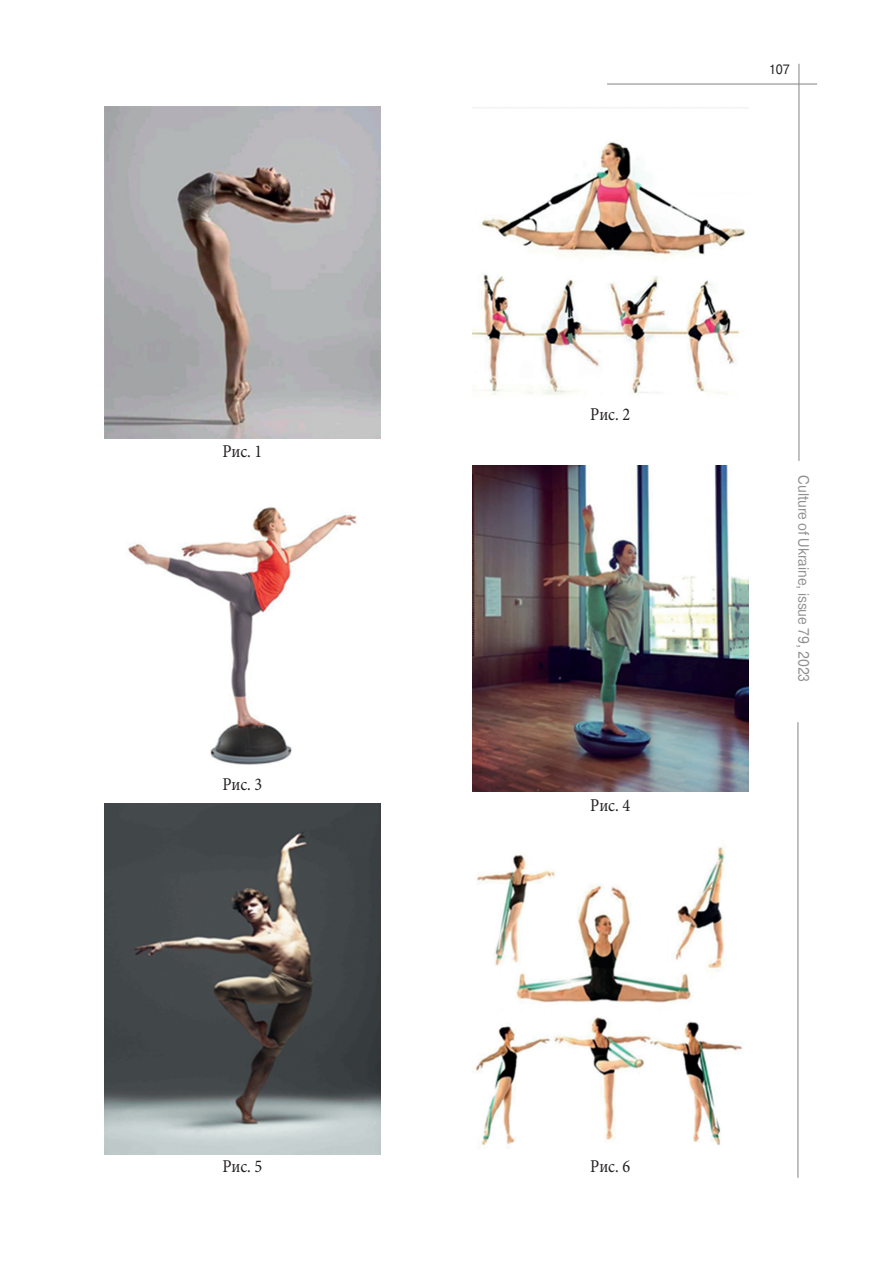
<style>
.page{position:relative;width:893px;height:1263px;background:#fff}
.page>*{position:absolute;margin:0;border:0;box-sizing:border-box;transform-origin:0 0}
.t1{font:18px "Minion Pro";letter-spacing:-.005em;color:#231f20;scale:.9 1}
.t2{font:15px "Pragmatica C";color:#8e9091;scale:.9 1}
.t3{font:13.5px "Pragmatica C";color:#231f20;scale:.9 1}
</style>
<div class="page">
<hr style="left:798px;top:64px;width:1px;height:397px;background:#8e9091">
<hr style="left:797px;top:722px;width:1px;height:456px;background:#8e9091">
<hr style="left:607px;top:83px;width:210px;height:2px;background:#8e9091">
<img style="left:104px;top:106px;width:277px;height:333px">
<img style="left:472px;top:107px;width:276px;height:288px">
<img style="left:128px;top:507px;width:229px;height:258px">
<img style="left:472px;top:466px;width:276px;height:326px">
<img style="left:104px;top:803px;width:277px;height:351px">
<img style="left:472px;top:847px;width:270px;height:301px">
<p class="t1" style="left:222px;top:444px;width:46px">Рис. 1</p>
<p class="t1" style="left:222px;top:777px;width:46px">Рис. 3</p>
<p class="t1" style="left:590px;top:407px;width:46px">Рис. 2</p>
<p class="t1" style="left:590px;top:798px;width:46px">Рис. 4</p>
<p class="t1" style="left:222px;top:1159px;width:46px">Рис. 5</p>
<p class="t1" style="left:590px;top:1159px;width:46px">Рис. 6</p>
<p class="t3" style="left:769px;top:65px;width:25px">107</p>
<p class="t2" style="left:809px;top:475px;width:232px;rotate:90deg">Culture of Ukraine, issue 79, 2023</p>
</div>
